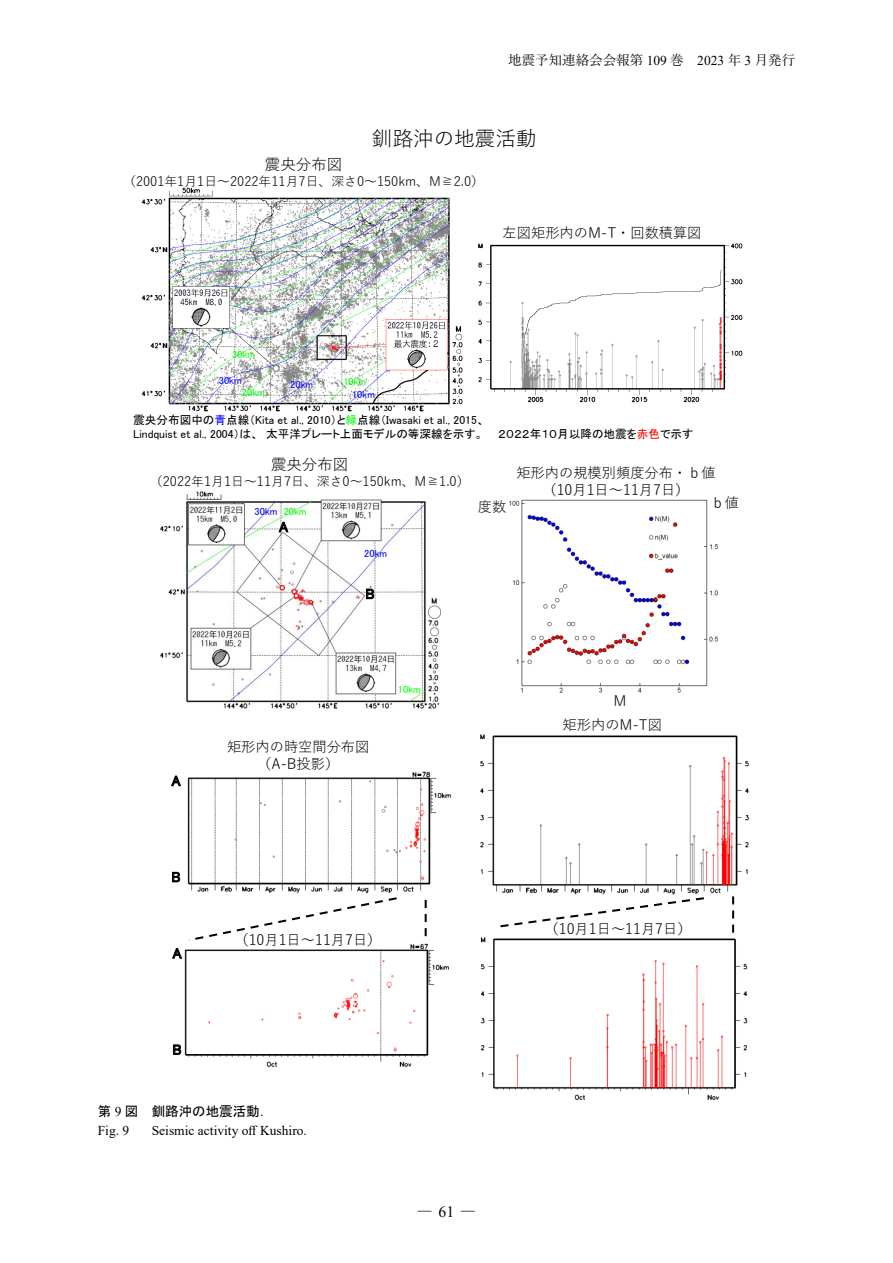
<style>
.page{position:relative;width:893px;height:1263px;background:#fff}
.page>*{position:absolute;margin:0;border:0;box-sizing:border-box;transform-origin:0 0}
.t1{font:20.55px "Yu Gothic";color:#000}
.t2{font:15.75px "Yu Mincho";color:#000}
.t3{font:15.45px "Yu Gothic";color:#000}
.t4{font:14.25px/17.1px "Yu Gothic";color:#000;text-align:center}
.t5{font:14.25px "MS P Gothic";color:#000}
.t6{font:13.5px "Times New Roman";color:#000}
.t7{font:13.5px "Yu Mincho";color:#000}
.t8{font:13.5px "MS Gothic";color:#000}
.t9{font:12.9px "Yu Gothic";color:#000}
.t10{font:11.55px/14px "MS P Gothic";color:#000}
.t11{font:10.35px "MS P Gothic";letter-spacing:.005em;color:#00f}
.t12{font:10.35px "MS P Gothic";letter-spacing:.005em;color:#0f0}
.s1{font-family:"Times New Roman"}
.s2{color:#00f}
.s3{color:#0f0}
.s4{color:#f00}
</style>
<div class="page">
<img style="left:509px;top:499px;width:210px;height:194px">
<img style="left:480px;top:937px;width:268px;height:162px">
<img style="left:184px;top:943px;width:265px;height:124px">
<img style="left:187px;top:771px;width:265px;height:122px">
<img style="left:480px;top:734px;width:269px;height:163px">
<img style="left:160px;top:492px;width:281px;height:217px">
<img style="left:478px;top:243px;width:265px;height:160px">
<img style="left:141px;top:188px;width:322px;height:224px">
<svg style="left:492px;top:896px;width:214px;height:32px"></svg>
<svg style="left:732px;top:896px;width:2px;height:37px"></svg>
<svg style="left:189px;top:897px;width:208px;height:44px"></svg>
<svg style="left:425px;top:900px;width:2px;height:37px"></svg>
<p class="t7" style="left:508px;top:48px;width:288px">地震予知連絡会会報第 <span class="s1">109</span> 巻　<span class="s1">2023</span> 年 <span class="s1">3</span> 月発行</p>
<p class="t1" style="left:372px;top:119px;width:166px">釧路沖の地震活動</p>
<p class="t3" style="left:265px;top:150px;width:79px">震央分布図</p>
<p class="t9" style="left:123px;top:170px;width:362px">（2001年1月1日～2022年11月7日、深さ0～150km、M≧2.0）</p>
<p class="t4" style="left:503px;top:222px;width:200px">左図矩形内のM-T・回数積算図</p>
<p class="t12" style="left:232px;top:349px;width:24px">30km</p>
<p class="t11" style="left:219px;top:375px;width:24px">30km</p>
<p class="t12" style="left:343px;top:376px;width:24px">10km</p>
<p class="t11" style="left:290px;top:379px;width:24px">20km</p>
<p class="t12" style="left:242px;top:387px;width:24px">20km</p>
<p class="t11" style="left:352px;top:389px;width:24px">10km</p>
<p class="t10" style="left:133px;top:413px;width:353px">震央分布図中の<span class="s2">青</span>点線（Kita et al., 2010）と<span class="s3">緑</span>点線（Iwasaki et al., 2015、<br>Lindquist et al., 2004）は、 太平洋プレート上面モデルの等深線を示す。</p>
<p class="t10" style="left:498px;top:426px;width:197px">２０２２年１０月以降の地震を<span class="s4">赤色</span>で示す</p>
<p class="t3" style="left:271px;top:450px;width:79px">震央分布図</p>
<p class="t9" style="left:150px;top:469px;width:321px">（2022年1月1日～11月7日、深さ0～150km、M≧1.0）</p>
<p class="t11" style="left:255px;top:506px;width:53px">30km <span class="s3">20km</span></p>
<p class="t5" style="left:279px;top:520px;width:11px">A</p>
<p class="t11" style="left:364px;top:548px;width:24px">20km</p>
<p class="t5" style="left:366px;top:587px;width:11px">B</p>
<p class="t4" style="left:478px;top:497px;width:30px">度数</p>
<p class="t4" style="left:516px;top:462px;width:201px">矩形内の規模別頻度分布・ｂ値（10月1日～11月7日）</p>
<p class="t4" style="left:710px;top:493px;width:30px">ｂ値</p>
<p class="t5" style="left:172px;top:774px;width:11px">A</p>
<p class="t5" style="left:172px;top:870px;width:11px">B</p>
<p class="t5" style="left:173px;top:946px;width:11px">A</p>
<p class="t4" style="left:227px;top:737px;width:144px">矩形内の時空間分布図（A-B投影）</p>
<p class="t12" style="left:398px;top:684px;width:24px">10km</p>
<p class="t4" style="left:234px;top:929px;width:149px">（10月1日～11月7日）</p>
<p class="t5" style="left:173px;top:1042px;width:11px">B</p>
<p class="t8" style="left:98px;top:1105px;width:177px">第 <span class="s1">9</span> 図　釧路沖の地震活動．</p>
<p class="t6" style="left:98px;top:1121px;width:33px">Fig. 9</p>
<p class="t6" style="left:152px;top:1121px;width:157px">Seismic activity off Kushiro.</p>
<h2 class="t2" style="left:417px;top:1197px;width:61px">―<span class="s1">61</span>―</h2>
<p class="t4" style="left:613px;top:690px;width:15px">M</p>
<p class="t4" style="left:563px;top:714px;width:101px">矩形内のM-T図</p>
<p class="t4" style="left:545px;top:919px;width:149px">（10月1日～11月7日）</p>
</div>
